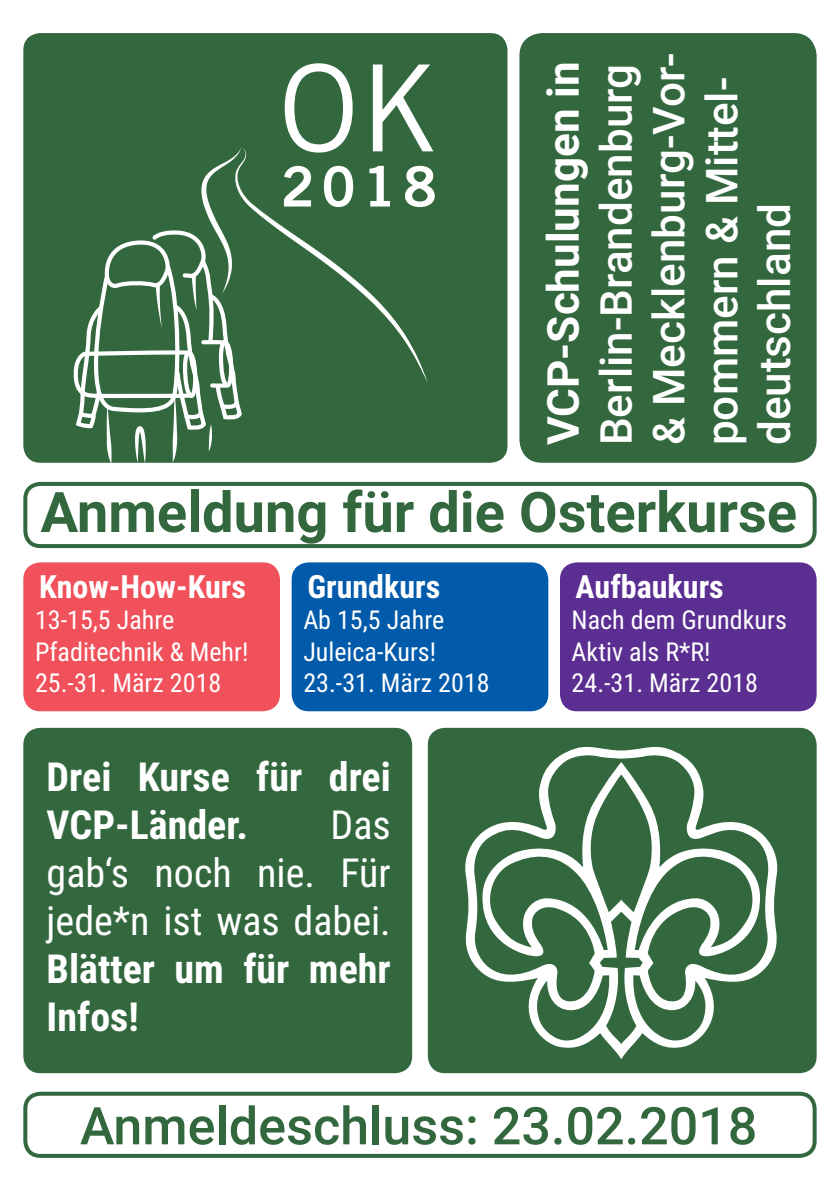
<style>
.page{position:relative;width:840px;height:1191px;background:#fff}
.page>*{position:absolute;margin:0;border:0;box-sizing:border-box;transform-origin:0 0}
.t1{font:120.2px "Trade Gothic LT Std";color:#fff}
.t2{font:700 56px "Roboto";color:#33683f}
.t3{font:55.6px "Trade Gothic LT Std Bd 2";color:#fff}
.t4{font:500 52px "Roboto";color:#33683f}
.t5{font:500 44px/52.8px "Roboto";color:#fff}
.t6{font:700 44px "Roboto";color:#fff}
.t7{font:700 40px/48px "Roboto Condensed";color:#fff}
.t8{font:40px/48px "Roboto Condensed";color:#fff;text-align:justify}
.t9{font:700 32px "Roboto Condensed";color:#fff}
.t10{font:26px/31.2px "Roboto Condensed";color:#fff}
</style>
<div class="page">
<div style="left:23px;top:33px;width:484px;height:430px;background:#33683f;border-radius:17px"></div>
<div style="left:519px;top:33px;width:297px;height:430px;background:#33683f;border-radius:23px"></div>
<div style="left:23px;top:728px;width:389px;height:345px;background:#33683f;border-radius:17px"></div>
<div style="left:427px;top:728px;width:389px;height:345px;background:#33683f;border-radius:17px"></div>
<svg style="left:244px;top:149px;width:183px;height:233px"></svg>
<svg style="left:73px;top:148px;width:171px;height:315px"></svg>
<svg style="left:465px;top:747px;width:313px;height:312px"></svg>
<div style="left:23px;top:482px;width:793px;height:66px;border:4px solid #33683f;border-radius:15px"></div>
<div style="left:23px;top:562px;width:257px;height:149px;background:#f0515b;border-radius:17px"></div>
<div style="left:291px;top:562px;width:257px;height:149px;background:#015aaa;border-radius:17px"></div>
<div style="left:559px;top:562px;width:257px;height:149px;background:#5b2e91;border-radius:17px"></div>
<div style="left:23px;top:1091px;width:793px;height:66px;border:4px solid #33683f;border-radius:15px"></div>
<h1 class="t1" style="left:278px;top:36px;width:162px">OK</h1>
<h3 class="t3" style="left:281px;top:152px;width:157px">2018</h3>
<h3 class="t6" style="left:532px;top:445px;width:385px;rotate:-90deg">VCP-Schulungen in</h3>
<h3 class="t5" style="left:587px;top:445px;width:394px;rotate:-90deg">Berlin-Brandenburg &amp; Mecklenburg-Vor&shy;pommern &amp; Mittel&shy;deutschland</h3>
<h2 class="t2" style="left:40px;top:473px;width:757px">Anmeldung für die Osterkurse</h2>
<p class="t9" style="left:39px;top:564px;width:208px">Know-How-Kurs</p>
<p class="t10" style="left:35px;top:603px;width:215px">13-15,5 Jahre<br>Pfaditechnik &amp; Mehr!<br>25.-31. März 2018</p>
<p class="t9" style="left:575px;top:564px;width:150px">Aufbaukurs</p>
<p class="t10" style="left:571px;top:603px;width:216px">Nach dem Grundkurs<br>Aktiv als R*R!<br>24.-31. März 2018</p>
<p class="t9" style="left:307px;top:564px;width:134px">Grundkurs</p>
<p class="t10" style="left:303px;top:603px;width:188px">Ab 15,5 Jahre<br>Juleica-Kurs!<br>23.-31. März 2018</p>
<h3 class="t7" style="left:47px;top:751px;width:345px">Drei Kurse für drei<br>VCP-Länder.</h3>
<h3 class="t8" style="left:47px;top:799px;width:345px;text-indent:284px">Das gab‘s noch nie. Für jede*n ist was dabei.</h3>
<h3 class="t7" style="left:47px;top:943px;width:345px">Blätter um für mehr<br>Infos!</h3>
<h3 class="t4" style="left:80px;top:1089px;width:678px">Anmeldeschluss: 23.02.2018</h3>
</div>
